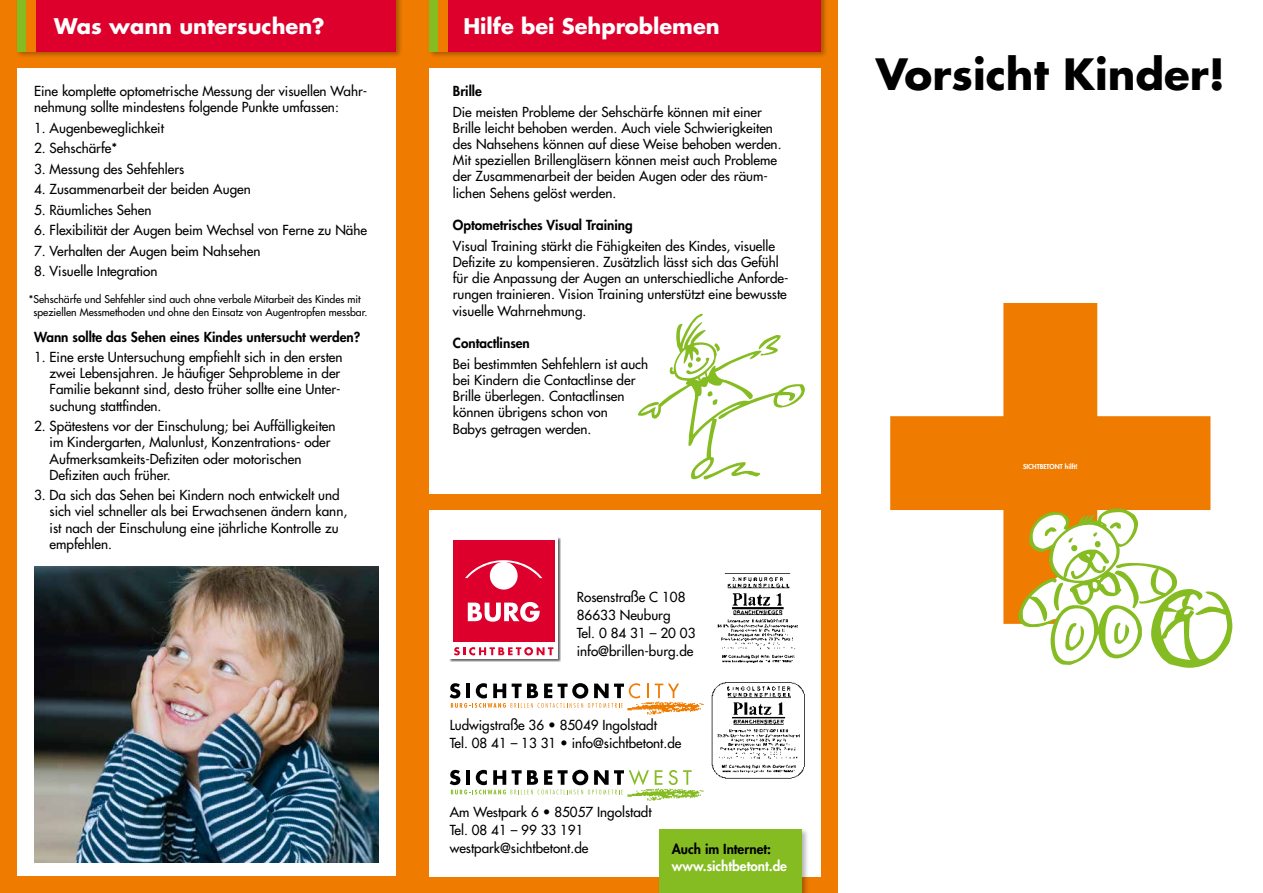
<style>
.page{position:relative;width:1263px;height:893px;background:#fff}
.page>*{position:absolute;margin:0;border:0;box-sizing:border-box;transform-origin:0 0}
.t1{font:700 42px "Futura Std";color:#000}
.t2{font:700 21px "Futura Std";color:#fff}
.t3{font:500 13.5px/16.2px "Futura Std";color:#000}
.t4{font:800 13.5px "Futura Std";color:#000}
.t5{font:800 13.5px "Futura Std";color:#fff}
.t6{font:500 10.5px/12.6px "Futura Std";color:#000}
.t7{font:800 6.6px "Futura Std";color:#fff}
</style>
<div class="page">
<svg style="left:890px;top:303px;width:320px;height:321px;fill:#ef7c00"></svg>
<div style="left:0;top:0;width:838px;height:893px;background:#ef7c00"></div>
<div style="left:428px;top:0;width:400px;height:58px;background:#000;opacity:.3"></div>
<div style="left:429px;top:0;width:392px;height:51px;background:#dd002c"></div>
<div style="left:429px;top:0;width:10px;height:51px;background:#85bc21"></div>
<div style="left:439px;top:0;width:9px;height:51px;background:#ef7c00"></div>
<div style="left:429px;top:68px;width:392px;height:425px;background:#fff"></div>
<div style="left:429px;top:510px;width:392px;height:367px;background:#fff"></div>
<svg style="left:647px;top:684px;width:2px;height:14px"></svg>
<svg style="left:655px;top:684px;width:24px;height:14px"></svg>
<svg style="left:450px;top:683px;width:190px;height:25px"></svg>
<img style="left:626px;top:701px;width:78px;height:14px">
<svg style="left:655px;top:770px;width:7px;height:15px"></svg>
<svg style="left:669px;top:770px;width:23px;height:15px"></svg>
<svg style="left:450px;top:770px;width:199px;height:24px"></svg>
<img style="left:626px;top:788px;width:78px;height:13px">
<div style="left:449px;top:537px;width:112px;height:125px;background:#000;opacity:.6"></div>
<div style="left:450px;top:537px;width:108px;height:122px;background:#fff"></div>
<svg style="left:454px;top:647px;width:99px;height:8px"></svg>
<div style="left:453px;top:540px;width:101px;height:102px;background:#dd002c"></div>
<div style="left:490px;top:562px;width:28px;height:28px;background:#fff;border-radius:50%"></div>
<svg style="left:468px;top:602px;width:72px;height:20px"></svg>
<svg style="left:465px;top:560px;width:77px;height:18px"></svg>
<div style="left:657px;top:828px;width:152px;height:65px;background:#000;opacity:.3"></div>
<div style="left:659px;top:829px;width:142px;height:64px;background:#85bc21"></div>
<div style="left:17px;top:68px;width:378px;height:808px;background:#fff"></div>
<div style="left:15px;top:0;width:388px;height:58px;background:#000;opacity:.3"></div>
<div style="left:17px;top:0;width:378px;height:51px;background:#dd002c"></div>
<div style="left:17px;top:0;width:9px;height:51px;background:#85bc21"></div>
<div style="left:26px;top:0;width:9px;height:51px;background:#ef7c00"></div>
<img style="left:711px;top:682px;width:94px;height:97px">
<img style="left:717px;top:577px;width:81px;height:86px">
<svg style="left:638px;top:314px;width:167px;height:165px"></svg>
<img style="left:34px;top:566px;width:344px;height:296px">
<svg style="left:1018px;top:509px;width:214px;height:159px"></svg>
<h2 class="t2" style="left:54px;top:12px;width:272px">Was wann untersuchen?</h2>
<p class="t3" style="left:34px;top:83px;width:335px">Eine komplette optometrische Messung der visuellen Wahr&shy;nehmung sollte mindestens folgende Punkte umfassen:</p>
<p class="t3" style="left:34px;top:120px;width:131px">1. Augenbeweglichkeit</p>
<p class="t3" style="left:34px;top:140px;width:85px">2. Sehschärfe*</p>
<p class="t3" style="left:34px;top:161px;width:152px">3. Messung des Sehfehlers</p>
<p class="t3" style="left:34px;top:181px;width:218px">4. Zusammenarbeit der beiden Augen</p>
<p class="t3" style="left:34px;top:202px;width:119px">5. Räumliches Sehen</p>
<p class="t3" style="left:34px;top:222px;width:335px">6. Flexibilität der Augen beim Wechsel von Ferne zu Nähe</p>
<p class="t3" style="left:34px;top:243px;width:228px">7. Verhalten der Augen beim Nahsehen</p>
<p class="t3" style="left:34px;top:263px;width:125px">8. Visuelle Integration</p>
<p class="t6" style="left:33px;top:293px;width:335px;text-indent:-5px">*Sehschärfe und Sehfehler sind auch ohne verbale Mitarbeit des Kindes mit speziellen Messmethoden und ohne den Einsatz von Augentropfen messbar.</p>
<p class="t4" style="left:34px;top:328px;width:328px">Wann sollte das Sehen eines Kindes untersucht werden?</p>
<p class="t3" style="left:50px;top:349px;width:294px;text-indent:-16px">1. Eine erste Untersuchung empfiehlt sich in den ersten zwei Lebensjahren. Je häufiger Sehprobleme in der Familie bekannt sind, desto früher sollte eine Unter&shy;suchung stattfinden.</p>
<p class="t3" style="left:50px;top:418px;width:287px;text-indent:-16px">2. Spätestens vor der Einschulung; bei Auffälligkeiten im Kindergarten, Malunlust, Konzentrations- oder Aufmerksamkeits-Defiziten oder motorischen Defiziten auch früher.</p>
<p class="t3" style="left:50px;top:487px;width:299px;text-indent:-16px">3. Da sich das Sehen bei Kindern noch entwickelt und sich viel schneller als bei Erwachsenen ändern kann, ist nach der Einschulung eine jährliche Kontrolle zu empfehlen.</p>
<h2 class="t2" style="left:463px;top:12px;width:258px">Hilfe bei Sehproblemen</h2>
<p class="t4" style="left:453px;top:83px;width:31px">Brille</p>
<p class="t3" style="left:453px;top:104px;width:330px">Die meisten Probleme der Sehschärfe können mit einer Brille leicht behoben werden. Auch viele Schwierigkeiten des Nahsehens können auf diese Weise behoben werden.<br>Mit speziellen Brillengläsern können meist auch Probleme der Zusammenarbeit der beiden Augen oder des räum&shy;lichen Sehens gelöst werden.</p>
<p class="t4" style="left:453px;top:217px;width:181px">Optometrisches Visual Training</p>
<p class="t3" style="left:453px;top:238px;width:337px">Visual Training stärkt die Fähigkeiten des Kindes, visuelle Defizite zu kompensieren. Zusätzlich lässt sich das Gefühl für die Anpassung der Augen an unterschiedliche Anforde&shy;rungen trainieren. Vision Training unterstützt eine bewusste visuelle Wahrnehmung.</p>
<p class="t4" style="left:453px;top:335px;width:79px">Contactlinsen</p>
<p class="t3" style="left:453px;top:356px;width:197px">Bei bestimmten Sehfehlern ist auch bei Kindern die Contactlinse der<br>Brille überlegen. Contactlinsen können übrigens schon von<br>Babys getragen werden.</p>
<p class="t3" style="left:577px;top:588px;width:120px;line-height:18px">Rosenstraße C 108<br>86633 Neuburg<br>Tel. 0 84 31 – 20 03 info@brillen-burg.de</p>
<p class="t3" style="left:450px;top:716px;width:233px;line-height:18px">Ludwigstraße 36 • 85049 Ingolstadt<br>Tel. 08 41 – 13 31 • info@sichtbetont.de</p>
<p class="t3" style="left:450px;top:803px;width:203px;line-height:18px">Am Westpark 6 • 85057 Ingolstadt<br>Tel. 08 41 – 99 33 191 westpark@sichtbetont.de</p>
<p class="t4" style="left:672px;top:841px;width:101px">Auch im Internet:</p>
<p class="t5" style="left:672px;top:857px;width:117px">www.sichtbetont.de</p>
<h1 class="t1" style="left:876px;top:46px;width:351px">Vorsicht Kinder!</h1>
<p class="t7" style="left:1023px;top:462px;width:56px">SICHTBETONT hilft!</p>
</div>
